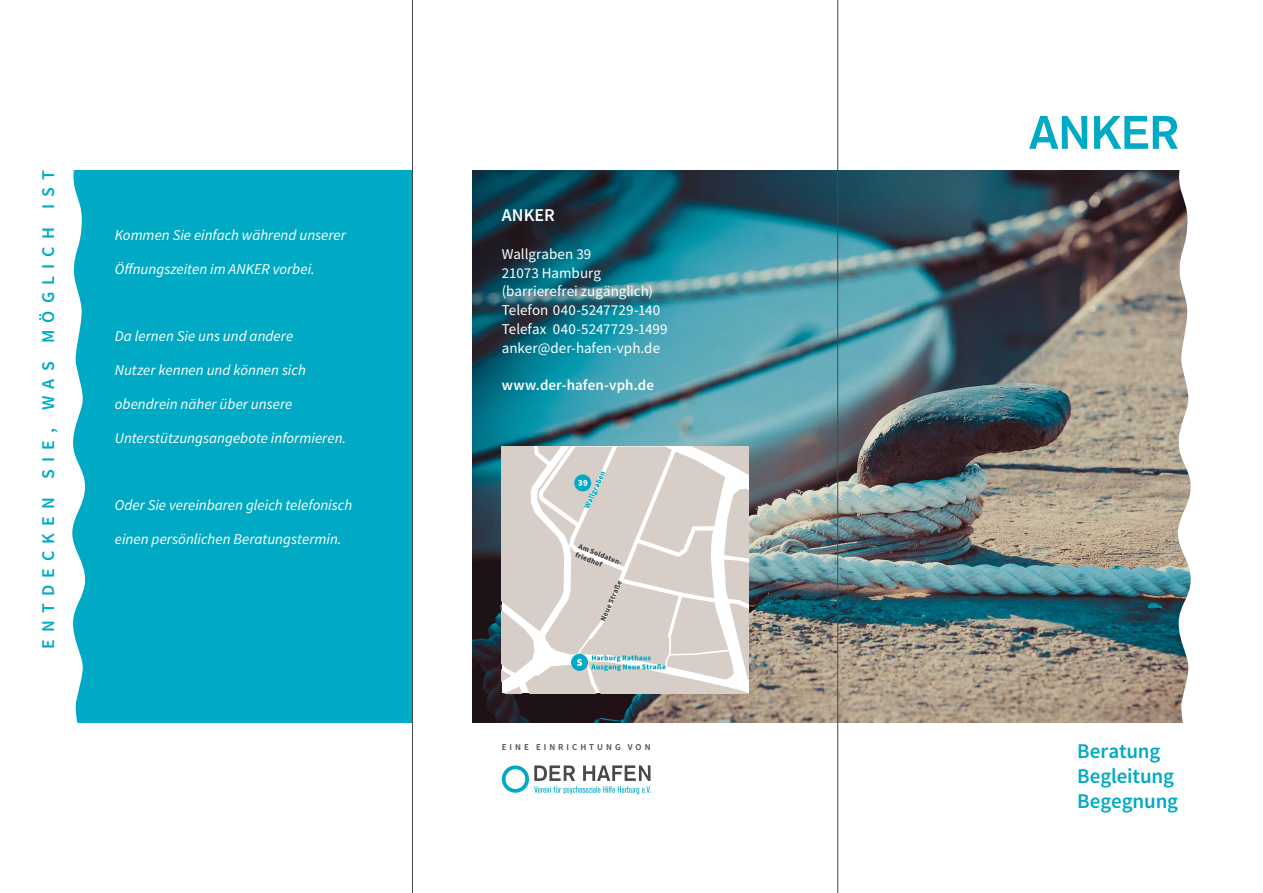
<style>
.page{position:relative;width:1263px;height:893px;background:#fff}
.page>*{position:absolute;margin:0;border:0;box-sizing:border-box;transform-origin:0 0}
.t1{font:600 21px/25.2px "Source Sans Pro";letter-spacing:-.005em;color:#00aac4}
.t2{font:600 18px "Source Sans Pro";letter-spacing:.395em;color:#00aac4}
.t3{font:600 18px "Source Sans Pro";color:#fff}
.t4{font:italic 15px "Source Sans Pro";color:#fff}
.t5{font:15px/18.8px "Source Sans Pro";letter-spacing:.005em;color:#fff}
.t6{font:600 15px "Source Sans Pro";letter-spacing:.005em;color:#fff}
.t7{font:600 9px "Source Sans Pro";letter-spacing:.33em;color:#494948}
</style>
<div class="page">
<div style="left:0;top:170px;width:412px;height:553px;background:#00aac4"></div>
<svg style="left:0;top:170px;width:85px;height:553px;background:#eaf8fa"></svg>
<img style="left:472px;top:170px;width:703px;height:553px">
<svg style="left:1175px;top:170px;width:16px;height:553px"></svg>
<svg style="left:502px;top:446px;width:246px;height:247px"></svg>
<svg style="left:502px;top:765px;width:149px;height:29px"></svg>
<svg style="left:1029px;top:116px;width:149px;height:33px"></svg>
<hr style="left:837px;top:0;width:1px;height:893px;background:#494948">
<hr style="left:412px;top:0;width:1px;height:893px;background:#494948">
<p class="t2" style="left:37px;top:649px;width:480px;rotate:-90deg">ENTDECKEN SIE, WAS MÖGLICH IST</p>
<p class="t4" style="left:115px;top:225px;width:233px">Kommen Sie einfach während unserer</p>
<p class="t4" style="left:115px;top:259px;width:202px">Öffnungszeiten im ANKER vorbei.</p>
<p class="t4" style="left:115px;top:327px;width:180px">Da lernen Sie uns und andere</p>
<p class="t4" style="left:115px;top:360px;width:192px">Nutzer kennen und können sich</p>
<p class="t4" style="left:115px;top:394px;width:179px">obendrein näher über unsere</p>
<p class="t4" style="left:115px;top:428px;width:233px">Unterstützungsangebote informieren.</p>
<p class="t4" style="left:115px;top:495px;width:239px">Oder Sie vereinbaren gleich telefonisch</p>
<p class="t4" style="left:115px;top:529px;width:228px">einen persönlichen Beratungstermin.</p>
<p class="t3" style="left:502px;top:203px;width:55px">ANKER</p>
<p class="t5" style="left:502px;top:244px;width:167px">Wallgraben 39<br>21073 Hamburg (barrierefrei zugänglich)<br>Telefon 040-5247729-140<br>Telefax 040-5247729-1499 anker@der-hafen-vph.de</p>
<p class="t6" style="left:502px;top:375px;width:154px">www.der-hafen-vph.de</p>
<p class="t7" style="left:502px;top:741px;width:150px">EINE EINRICHTUNG VON</p>
<h1 class="t1" style="left:1077px;top:738px;width:103px">Beratung<br>Begleitung<br>Begegnung</h1>
</div>
